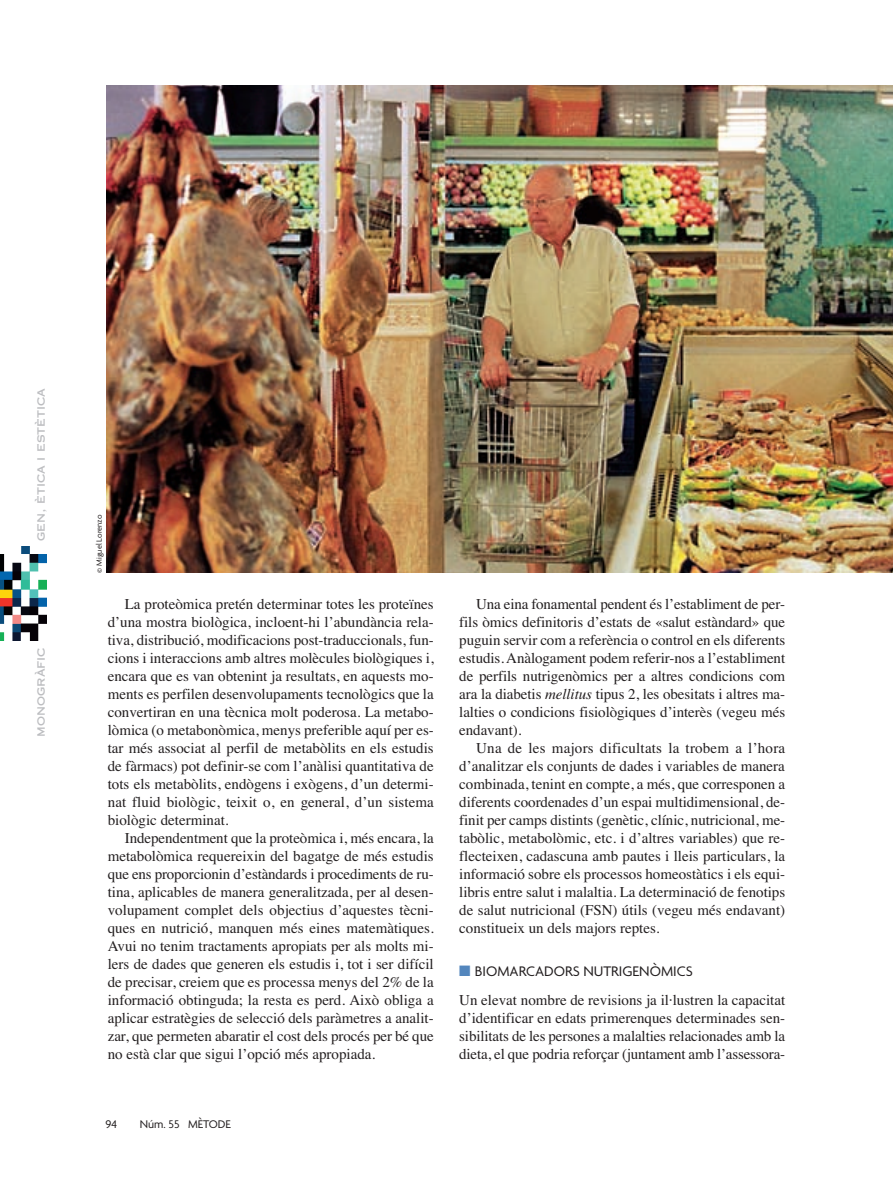
<style>
.page{position:relative;width:893px;height:1191px;background:#fff}
.page>*{position:absolute;margin:0;border:0;box-sizing:border-box;transform-origin:0 0}
.t1{font:15px/18px "Times";color:#231f20;text-align:justify}
.t2{font:15px "Agenda";color:#231f20}
.t3{font:12px "Copperplate Thirty One AB";color:#bcbdc0}
.t4{font:12px "Agenda";color:#231f20}
.t5{font:8.25px "Agenda";color:#231f20}
.s1{font-style:italic}
.s2{color:#5386bd}
</style>
<div class="page">
<img style="left:0;top:85px;width:893px;height:556px">
<p class="t3" style="left:34px;top:541px;width:155px;rotate:-90deg">gen, ètica i estètica</p>
<p class="t3" style="left:34px;top:737px;width:91px;rotate:-90deg">monogràfic</p>
<p class="t5" style="left:96px;top:573px;width:59px;rotate:-90deg">© Miguel Lorenzo</p>
<p class="t1" style="left:108px;top:596px;width:327px;text-indent:17px">La proteòmica pretén determinar totes les proteïnes d’una mostra biològica, incloent-hi l’abundància rela&shy;tiva, distribució, modificacions post-traduccionals, fun&shy;cions i interaccions amb altres molècules biològiques i, encara que es van obtenint ja resultats, en aquests mo&shy;ments es perfilen desenvolupaments tecnològics que la convertiran en una tècnica molt poderosa. La metabo&shy;lòmica (o metabonòmica, menys preferible aquí per es&shy;tar més associat al perfil de metabòlits en els estudis de fàrmacs) pot definir-se com l’anàlisi quantitativa de tots els metabòlits, endògens i exògens, d’un determi&shy;nat fluid biològic, teixit o, en general, d’un sistema biològic determinat.</p>
<p class="t1" style="left:108px;top:830px;width:327px;text-indent:17px">Independentment que la proteòmica i, més encara, la metabolòmica requereixin del bagatge de més estudis que ens proporcionin d’estàndards i procediments de ru&shy;tina, aplicables de manera generalitzada, per al desen&shy;volupament complet dels objectius d’aquestes tècni&shy;ques en nutrició, manquen més eines matemàtiques.<br>Avui no tenim tractaments apropiats per als molts mi&shy;lers de dades que generen els estudis i, tot i ser difícil de precisar, creiem que es processa menys del 2% de la informació obtinguda; la resta es perd. Això obliga a aplicar estratègies de selecció dels paràmetres a analit&shy;zar, que permeten abaratir el cost dels procés per bé que no està clar que sigui l’opció més apropiada.</p>
<p class="t4" style="left:106px;top:1119px;width:13px">94</p>
<p class="t4" style="left:140px;top:1119px;width:93px">Núm. 55 MÈTODE</p>
<p class="t1" style="left:459px;top:596px;width:328px;text-indent:17px">Una eina fonamental pendent és l’establiment de per&shy;fils òmics definitoris d’estats de «salut estàndard» que puguin servir com a referència o control en els diferents estudis. Anàlogament podem referir-nos a l’establiment de perfils nutrigenòmics per a altres condicions com ara la diabetis <span class="s1">mellitus</span> tipus 2, les obesitats i altres ma&shy;lalties o condicions fisiològiques d’interès (vegeu més endavant).</p>
<p class="t1" style="left:459px;top:740px;width:327px;text-indent:17px">Una de les majors dificultats la trobem a l’hora d’analitzar els conjunts de dades i variables de manera combinada, tenint en compte, a més, que corresponen a diferents coordenades d’un espai multidimensional, de&shy;finit per camps distints (genètic, clínic, nutricional, me&shy;tabòlic, metabolòmic, etc. i d’altres variables) que re&shy;flecteixen, cadascuna amb pautes i lleis particulars, la informació sobre els processos homeostàtics i els equi&shy;libris entre salut i malaltia. La determinació de fenotips de salut nutricional (FSN) útils (vegeu més endavant) constitueix un dels majors reptes.</p>
<p class="t2" style="left:459px;top:965px;width:235px"><span class="s2">■</span> BIOMARCADORS NUTRIGENÒMICS</p>
<p class="t1" style="left:459px;top:992px;width:327px">Un elevat nombre de revisions ja il·lustren la capacitat d’identificar en edats primerenques determinades sen&shy;sibilitats de les persones a malalties relacionades amb la dieta, el que podria reforçar (juntament amb l’assessora -</p>
</div>
